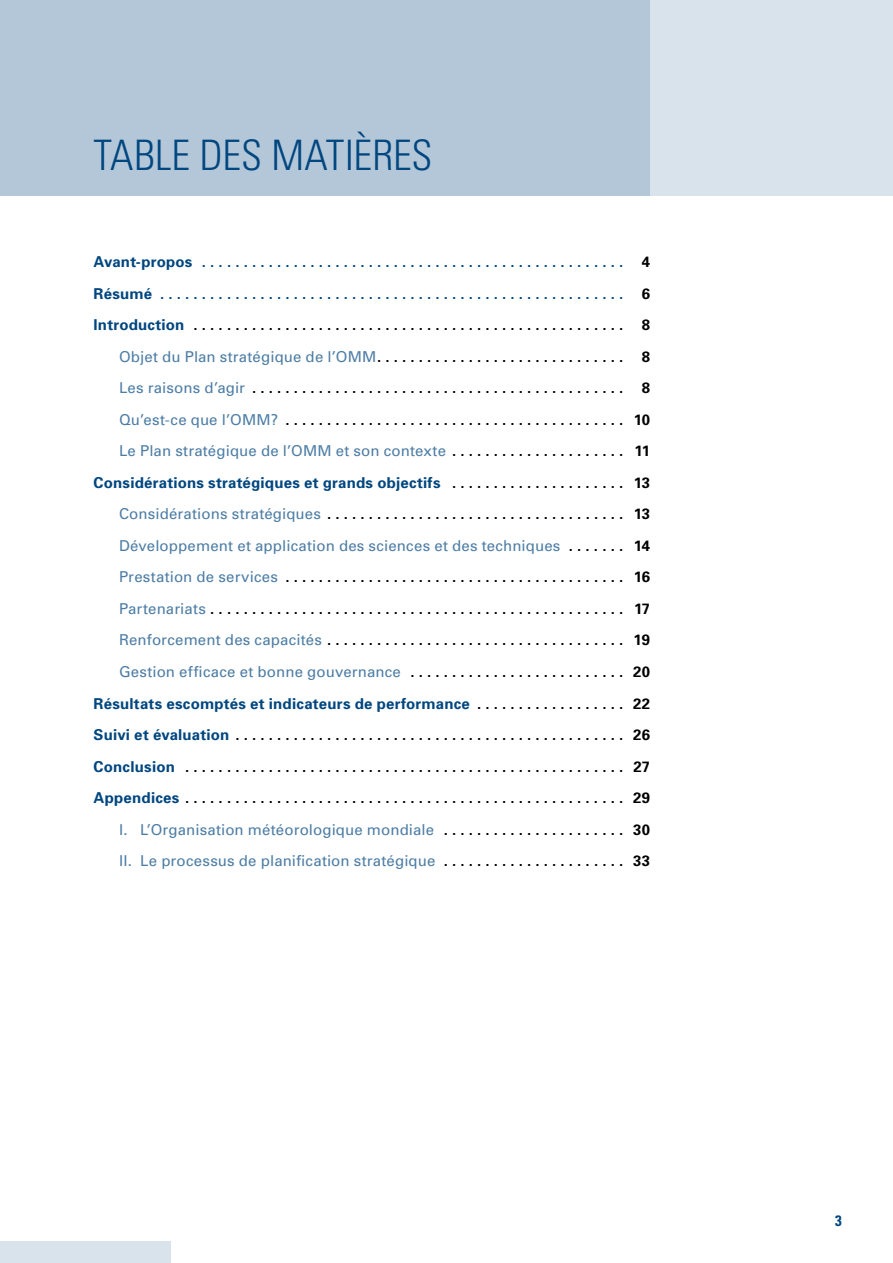
<style>
.page{position:relative;width:893px;height:1263px;background:#fff}
.page>*{position:absolute;margin:0;border:0;box-sizing:border-box;transform-origin:0 0}
.t1{font:300 condensed 42px "Univers";letter-spacing:-.005em;color:#00467f}
.t2{font:700 15px/31.5px "Univers";letter-spacing:.015em;color:#000;text-align:right}
.t3{font:700 15px "Univers";letter-spacing:.015em;color:#00467f}
.t4{font:15px "Univers";letter-spacing:.01em;color:#4d7da5}
.s1{color:#000}
.s2{color:#00467f}
.s3{font-weight:400;color:#4d7da5}
.s4{font-weight:700;color:#000}
</style>
<div class="page">
<div style="left:0;top:1242px;width:170px;height:21px;background:#d9e3ec"></div>
<div style="left:0;top:0;width:651px;height:196px;background:#b3c7d9"></div>
<div style="left:651px;top:0;width:242px;height:196px;background:#d9e3ec"></div>
<h1 class="t1" style="left:94px;top:130px;width:341px">TABLE DES MATIÈRES</h1>
<p class="t3" style="left:94px;top:253px;width:558px">Avant-propos ................................................... <span class="s1">4</span></p>
<p class="t3" style="left:94px;top:285px;width:558px">Résumé ........................................................ <span class="s1">6</span></p>
<p class="t2" style="left:94px;top:309px;width:558px"><span class="s2">Introduction</span> .................................................... 8</p>
<p class="t2" style="left:119px;top:341px;width:532px"><span class="s3">Objet du Plan stratégique de l’OMM</span> .............................. 8</p>
<p class="t2" style="left:119px;top:372px;width:532px"><span class="s3">Les raisons d’agir</span> ............................................. 8</p>
<p class="t2" style="left:119px;top:404px;width:497px"><span class="s3">Qu’est-ce que l’OMM?</span> ........................................</p>
<p class="t2" style="left:634px;top:404px;width:18px">10</p>
<p class="t4" style="left:119px;top:442px;width:497px">Le Plan stratégique de l’OMM et son contexte <span class="s4">. . . . . . . . . . . . . . . . . . . .</span></p>
<p class="t2" style="left:94px;top:435px;width:558px">11<br><span class="s2">Considérations stratégiques et grands objectifs</span> . . . . . . . . . . . . . . . . . . . . . 13<br><span class="s3">Considérations stratégiques</span> .................................... 13<br><span class="s3">Développement et application des sciences et des techniques</span> . . . . . . . 14<br><span class="s3">Prestation de services</span> ......................................... 16<br><span class="s3">Partenariats</span> .................................................. 17<br><span class="s3">Renforcement des capacités</span> .................................... 19<br><span class="s3">Gestion efficace et bonne gouvernance</span> . . . . . . . . . . . . . . . . . . . . . . . . . . 20<br><span class="s2">Résultats escomptés et indicateurs de performance</span> . . . . . . . . . . . . . . . . . . 22<br><span class="s2">Suivi et évaluation</span> ............................................... 26<br><span class="s2">Conclusion</span> ..................................................... 27<br><span class="s2">Appendices</span> ..................................................... 29<br><span class="s3">I. L’Organisation météorologique mondiale</span> . . . . . . . . . . . . . . . . . . . . . . 30<br><span class="s3">II. Le processus de planification stratégique</span> . . . . . . . . . . . . . . . . . . . . . . 33</p>
</div>
